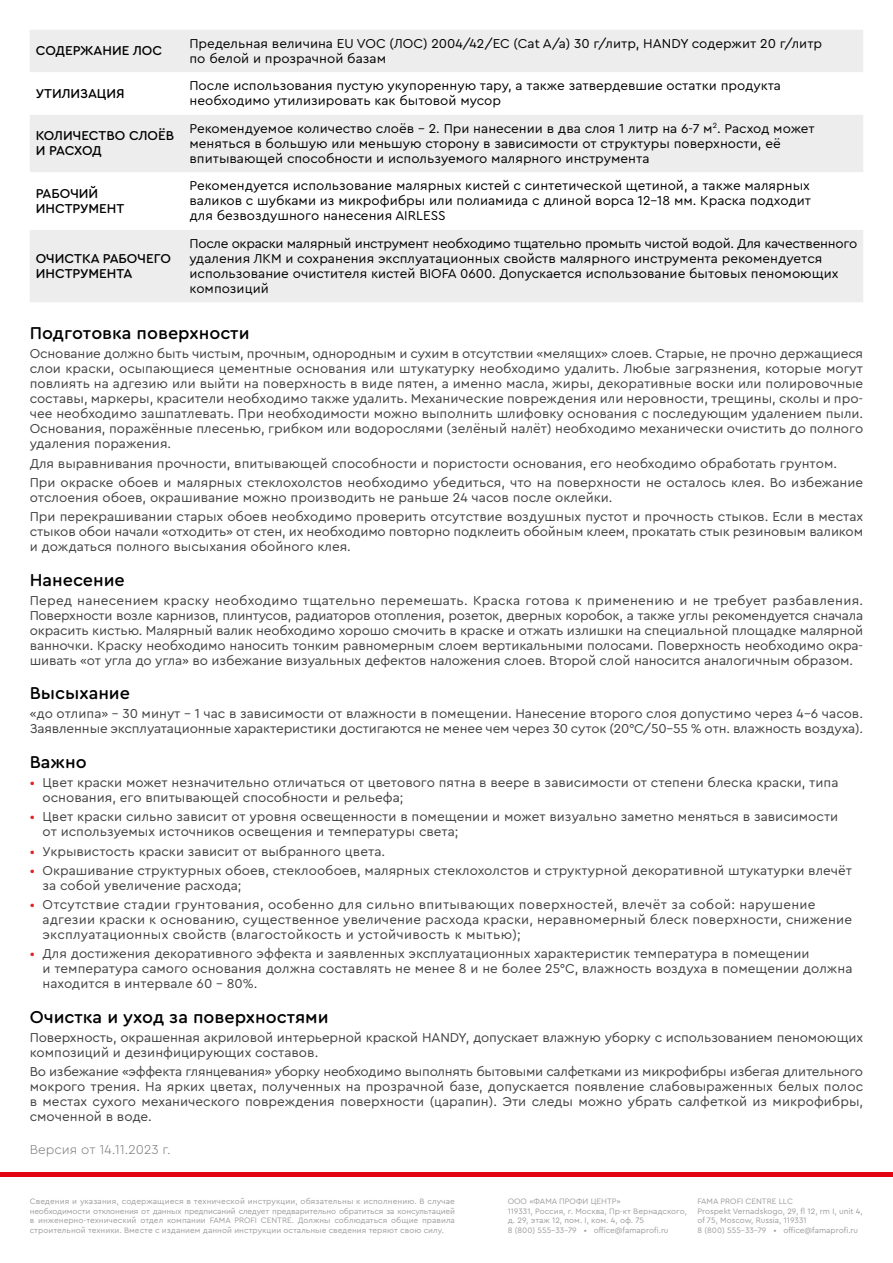
<style>
.page{position:relative;width:893px;height:1263px;background:#fff}
.page>*{position:absolute;margin:0;border:0;box-sizing:border-box;transform-origin:0 0}
.t1{font:500 18px "Cera Round Pro";color:#000}
.t2{font:13.5px/15px "Cera Round Pro";color:#404040}
.t3{font:13.5px/15px "Cera Round Pro";color:#000}
.t4{font:13.5px/15px "Cera Round Pro";letter-spacing:.02em;color:#404040}
.t5{font:500 13.5px/15px "Cera Round Pro";color:#000}
.t6{font:300 13.5px "Cera Round Pro";color:#797979}
.t7{font:8.25px/9.8px "Cera Round Pro";color:#9d9d9c}
.s1{color:#e51f25}
</style>
<div class="page">
<div style="left:30px;top:30px;width:833px;height:272px;background:#ededed"></div>
<svg style="left:30px;top:72px;width:833px;height:158px"></svg>
<div style="left:0;top:1172px;width:893px;height:5px;background:#e30512"></div>
<p class="t5" style="left:36px;top:43px;width:128px">СОДЕРЖАНИЕ ЛОС</p>
<p class="t3" style="left:190px;top:35px;width:634px">Предельная величина EU VOC (ЛОС) 2004/42/EC (Cat A/a) 30 г/литр, HANDY содержит 20 г/литр по белой и прозрачной базам</p>
<p class="t5" style="left:36px;top:85px;width:91px">УТИЛИЗАЦИЯ</p>
<p class="t3" style="left:190px;top:78px;width:593px">После использования пустую укупоренную тару, а также затвердевшие остатки продукта необходимо утилизировать как бытовой мусор</p>
<p class="t5" style="left:36px;top:128px;width:140px">КОЛИЧЕСТВО СЛОЁВ<br>И РАСХОД</p>
<p class="t3" style="left:190px;top:120px;width:627px">Рекомендуемое количество слоёв – 2. При нанесении в два слоя 1 литр на 6-7 м<sup>2</sup>. Расход может меняться в большую или меньшую сторону в зависимости от структуры поверхности, её впитывающей способности и используемого малярного инструмента</p>
<p class="t5" style="left:36px;top:185px;width:90px">РАБОЧИЙ<br>ИНСТРУМЕНТ</p>
<p class="t3" style="left:190px;top:178px;width:623px;text-align:justify">Рекомендуется использование малярных кистей с синтетической щетиной, а также малярных валиков с шубками из микрофибры или полиамида с длиной ворса 12-18 мм. Краска подходит для безвоздушного нанесения AIRLESS</p>
<p class="t5" style="left:36px;top:250px;width:137px">ОЧИСТКА РАБОЧЕГО<br>ИНСТРУМЕНТА</p>
<p class="t3" style="left:190px;top:235px;width:669px">После окраски малярный инструмент необходимо тщательно промыть чистой водой. Для качественного удаления ЛКМ и сохранения эксплуатационных свойств малярного инструмента рекомендуется использование очистителя кистей BIOFA 0600. Допускается использование бытовых пеномоющих композиций</p>
<h1 class="t1" style="left:30px;top:321px;width:221px">Подготовка поверхности</h1>
<p class="t2" style="left:30px;top:346px;width:835px;text-align:justify">Основание должно быть чистым, прочным, однородным и сухим в отсутствии «мелящих» слоев. Старые, не прочно держащиеся слои краски, осыпающиеся цементные основания или штукатурку необходимо удалить. Любые загрязнения, которые могут повлиять на адгезию или выйти на поверхность в виде пятен, а именно масла, жиры, декоративные воски или полировочные составы, маркеры, красители необходимо также удалить. Механические повреждения или неровности, трещины, сколы и про&shy;чее необходимо зашпатлевать. При необходимости можно выполнить шлифовку основания с последующим удалением пыли.<br>Основания, поражённые плесенью, грибком или водорослями (зелёный налёт) необходимо механически очистить до полного удаления поражения.</p>
<p class="t2" style="left:30px;top:453px;width:835px;line-height:19.2px">Для выравнивания прочности, впитывающей способности и пористости основания, его необходимо обработать грунтом.<br>При окраске обоев и малярных стеклохолстов необходимо убедиться, что на поверхности не осталось клея. Во избежание</p>
<p class="t2" style="left:30px;top:487px;width:835px;line-height:19.2px">отслоения обоев, окрашивание можно производить не раньше 24 часов после оклейки.<br>При перекрашивании старых обоев необходимо проверить отсутствие воздушных пустот и прочность стыков. Если в местах</p>
<p class="t2" style="left:30px;top:523px;width:835px">стыков обои начали «отходить» от стен, их необходимо повторно подклеить обойным клеем, прокатать стык резиновым валиком и дождаться полного высыхания обойного клея.</p>
<h1 class="t1" style="left:30px;top:567px;width:97px">Нанесение</h1>
<p class="t2" style="left:30px;top:592px;width:835px;text-align:justify">Перед нанесением краску необходимо тщательно перемешать. Краска готова к применению и не требует разбавления.<br>Поверхности возле карнизов, плинтусов, радиаторов отопления, розеток, дверных коробок, а также углы рекомендуется сначала окрасить кистью. Малярный валик необходимо хорошо смочить в краске и отжать излишки на специальной площадке малярной ванночки. Краску необходимо наносить тонким равномерным слоем вертикальными полосами. Поверхность необходимо окра&shy;шивать «от угла до угла» во избежание визуальных дефектов наложения слоев. Второй слой наносится аналогичным образом.</p>
<h1 class="t1" style="left:30px;top:681px;width:102px">Высыхание</h1>
<p class="t2" style="left:30px;top:706px;width:835px">«до отлипа» - 30 минут - 1 час в зависимости от влажности в помещении. Нанесение второго слоя допустимо через 4-6 часов.<br>Заявленные эксплуатационные характеристики достигаются не менее чем через 30 суток (20°C/50-55 % отн. влажность воздуха).</p>
<h1 class="t1" style="left:30px;top:749px;width:58px">Важно</h1>
<p class="t2" style="left:43px;top:774px;width:797px;text-indent:-13px"><span class="s1">•</span> Цвет краски может незначительно отличаться от цветового пятна в веере в зависимости от степени блеска краски, типа основания, его впитывающей способности и рельефа;</p>
<p class="t2" style="left:43px;top:808px;width:797px;text-indent:-13px"><span class="s1">•</span> Цвет краски сильно зависит от уровня освещенности в помещении и может визуально заметно меняться в зависимости от используемых источников освещения и температуры света;</p>
<p class="t2" style="left:30px;top:843px;width:357px"><span class="s1">•</span> Укрывистость краски зависит от выбранного цвета.</p>
<p class="t2" style="left:43px;top:862px;width:811px;text-indent:-13px"><span class="s1">•</span> Окрашивание структурных обоев, стеклообоев, малярных стеклохолстов и структурной декоративной штукатурки влечёт за собой увеличение расхода;</p>
<p class="t4" style="left:43px;top:896px;width:811px;text-indent:-13px"><span class="s1">•</span> Отсутствие стадии грунтования, особенно для сильно впитывающих поверхностей, влечёт за собой: нарушение адгезии краски к основанию, существенное увеличение расхода краски, неравномерный блеск поверхности, снижение эксплуатационных свойств (влагостойкость и устойчивость к мытью);</p>
<p class="t2" style="left:43px;top:945px;width:811px;text-indent:-13px"><span class="s1">•</span> Для достижения декоративного эффекта и заявленных эксплуатационных характеристик температура в помещении<br>и температура самого основания должна составлять не менее 8 и не более 25°C, влажность воздуха в помещении должна находится в интервале 60 - 80%.</p>
<h1 class="t1" style="left:30px;top:1004px;width:300px">Очистка и уход за поверхностями</h1>
<p class="t2" style="left:30px;top:1029px;width:835px">Поверхность, окрашенная акриловой интерьерной краской HANDY, допускает влажную уборку с использованием пеномоющих композиций и дезинфицирующих составов.</p>
<p class="t2" style="left:30px;top:1063px;width:835px;text-align:justify">Во избежание «эффекта глянцевания» уборку необходимо выполнять бытовыми салфетками из микрофибры избегая длительного мокрого трения. На ярких цветах, полученных на прозрачной базе, допускается появление слабовыраженных белых полос в местах сухого механического повреждения поверхности (царапин). Эти следы можно убрать салфеткой из микрофибры, смоченной в воде.</p>
<p class="t6" style="left:30px;top:1140px;width:143px">Версия от 14.11.2023 г.</p>
<p class="t7" style="left:30px;top:1196px;width:427px;text-align:justify">Сведения и указания, содержащиеся в технической инструкции, обязательны к исполнению. В случае необходимости отклонения от данных предписаний следует предварительно обратиться за консультацией в инженерно-технический отдел компании FAMA PROFI CENTRE. Должны соблюдаться общие правила строительной техники. Вместе с изданием данной инструкции остальные сведения теряют свою силу.</p>
<p class="t7" style="left:508px;top:1196px;width:181px">ООО «ФАМА ПРОФИ ЦЕНТР»<br>119331, Россия, г. Москва, Пр-кт Вернадского, д. 29, этаж 12, пом. I, ком. 4, оф. 75<br>8 (800) 555-33-79 • office@famaprofi.ru</p>
<p class="t7" style="left:697px;top:1196px;width:167px">FAMA PROFI CENTRE LLC<br>Prospekt Vernadskogo, 29, fl 12, rm I, unit 4, of 75, Moscow, Russia, 119331<br>8 (800) 555-33-79 • office@famaprofi.ru</p>
</div>
